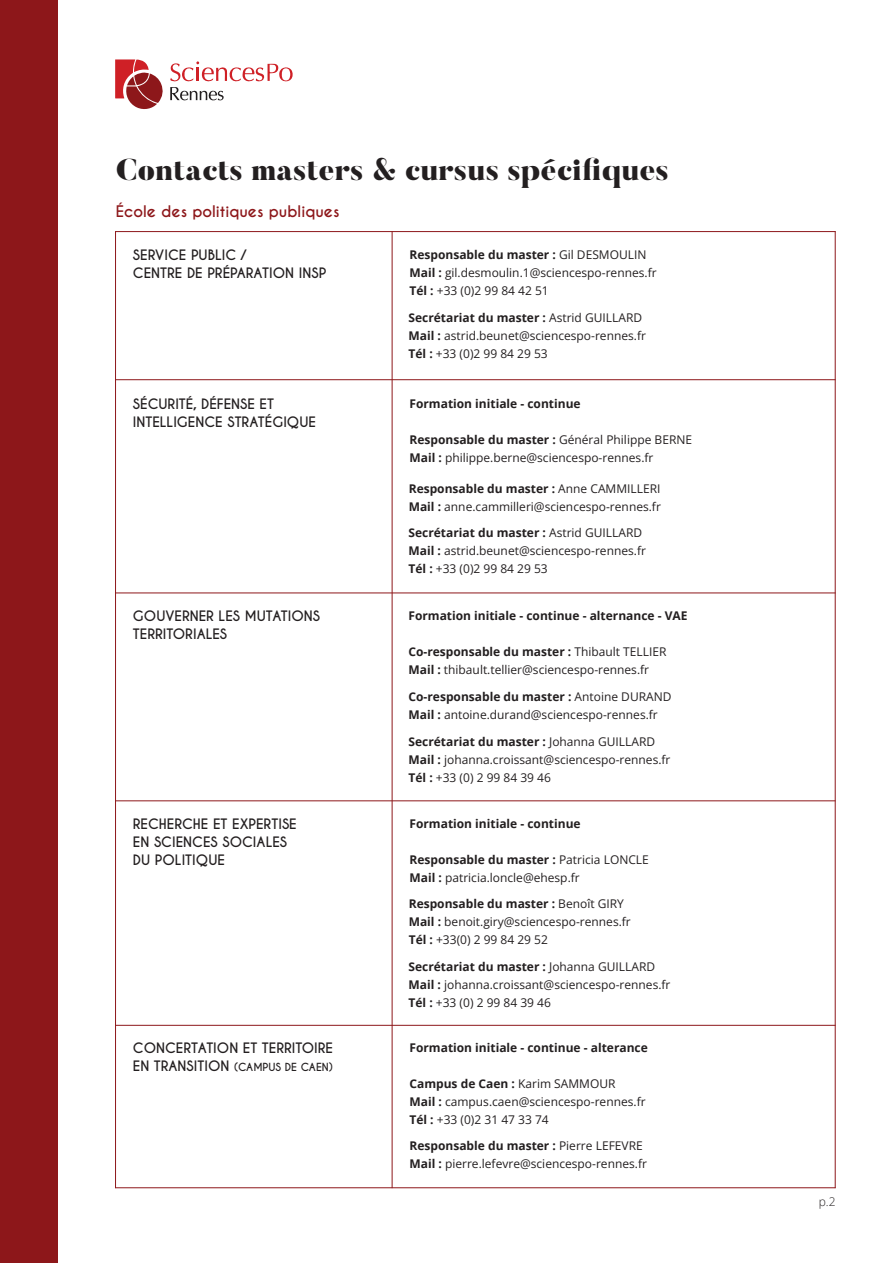
<style>
.page{position:relative;width:893px;height:1263px;background:#fff}
.page>*{position:absolute;margin:0;border:0;box-sizing:border-box;transform-origin:0 0}
.t1{font:900 30px "Butler";color:#231f20}
.t2{font:700 15px "Caviar Dreams";color:#8d171a}
.t3{font:700 13.5px/18px "Caviar Dreams";color:#231f20}
.t4{font:12px/18px "Open Sans";color:#231f20}
.t5{font:700 12px "Open Sans";color:#231f20}
.t6{font:300 12px "Open Sans";color:#231f20}
.t7{font:700 10.5px "Caviar Dreams";color:#231f20}
.s1{font-weight:400}
.s2{font-weight:700}
.s3{font-size:13.5px}
</style>
<div class="page">
<div style="left:0;top:0;width:58px;height:1263px;background:#8d171a"></div>
<hr style="left:392px;top:231px;width:1px;height:957px;background:#8d171a">
<hr style="left:115px;top:800px;width:721px;height:1px;background:#8d171a">
<hr style="left:115px;top:1025px;width:721px;height:1px;background:#8d171a">
<hr style="left:115px;top:1187px;width:721px;height:1px;background:#8d171a">
<hr style="left:115px;top:592px;width:721px;height:1px;background:#8d171a">
<hr style="left:835px;top:231px;width:1px;height:957px;background:#8d171a">
<hr style="left:115px;top:231px;width:1px;height:957px;background:#8d171a">
<hr style="left:115px;top:379px;width:721px;height:1px;background:#8d171a">
<hr style="left:115px;top:231px;width:721px;height:1px;background:#8d171a">
<svg style="left:115px;top:59px;width:48px;height:50px"></svg>
<svg style="left:170px;top:61px;width:123px;height:40px"></svg>
<p class="t1" style="left:116px;top:151px;width:554px">Contacts masters &amp; cursus spécifiques</p>
<p class="t2" style="left:116px;top:202px;width:225px">École des politiques publiques</p>
<p class="t3" style="left:133px;top:246px;width:115px">SERVICE PUBLIC /</p>
<p class="t3" style="left:133px;top:264px;width:195px">CENTRE DE PRÉPARATION INSP</p>
<p class="t5" style="left:409px;top:246px;width:238px">Responsable du master : <span class="s1">Gil DESMOULIN</span></p>
<p class="t4" style="left:409px;top:263px;width:249px"><span class="s2">Mail :</span> gil.desmoulin.1@sciencespo-rennes.fr</p>
<p class="t4" style="left:409px;top:281px;width:141px"><span class="s2">Tél :</span> +33 (0)2 99 84 42 51</p>
<p class="t5" style="left:409px;top:309px;width:235px">Secrétariat du master : <span class="s1">Astrid GUILLARD</span></p>
<p class="t4" style="left:409px;top:326px;width:239px"><span class="s2">Mail :</span> astrid.beunet@sciencespo-rennes.fr</p>
<p class="t4" style="left:409px;top:344px;width:141px"><span class="s2">Tél :</span> +33 (0)2 99 84 29 53</p>
<p class="t3" style="left:133px;top:396px;width:185px">SÉCURITÉ, DÉFENSE ET<br>INTELLIGENCE STRATÉGIQUE</p>
<p class="t5" style="left:409px;top:395px;width:173px">Formation initiale - continue</p>
<p class="t5" style="left:409px;top:431px;width:284px">Responsable du master : <span class="s1">Général Philippe BERNE</span></p>
<p class="t4" style="left:409px;top:448px;width:245px"><span class="s2">Mail :</span> philippe.berne@sciencespo-rennes.fr</p>
<p class="t5" style="left:409px;top:480px;width:253px">Responsable du master : <span class="s1">Anne CAMMILLERI</span></p>
<p class="t4" style="left:409px;top:497px;width:254px"><span class="s2">Mail :</span> anne.cammilleri@sciencespo-rennes.fr</p>
<p class="t5" style="left:409px;top:524px;width:235px">Secrétariat du master : <span class="s1">Astrid GUILLARD</span></p>
<p class="t4" style="left:409px;top:542px;width:239px"><span class="s2">Mail :</span> astrid.beunet@sciencespo-rennes.fr</p>
<p class="t4" style="left:409px;top:560px;width:141px"><span class="s2">Tél :</span> +33 (0)2 99 84 29 53</p>
<p class="t3" style="left:133px;top:608px;width:189px">GOUVERNER LES MUTATIONS<br>TERRITORIALES</p>
<p class="t5" style="left:408px;top:607px;width:281px">Formation initiale - continue - alternance - VAE</p>
<p class="t5" style="left:408px;top:643px;width:260px">Co-responsable du master : <span class="s1">Thibault TELLIER</span></p>
<p class="t4" style="left:408px;top:660px;width:242px"><span class="s2">Mail :</span> thibault.tellier@sciencespo-rennes.fr</p>
<p class="t5" style="left:409px;top:688px;width:264px">Co-responsable du master : <span class="s1">Antoine DURAND</span></p>
<p class="t4" style="left:409px;top:705px;width:251px"><span class="s2">Mail :</span> antoine.durand@sciencespo-rennes.fr</p>
<p class="t5" style="left:409px;top:733px;width:248px">Secrétariat du master : <span class="s1">Johanna GUILLARD</span></p>
<p class="t4" style="left:409px;top:750px;width:263px"><span class="s2">Mail :</span> johanna.croissant@sciencespo-rennes.fr</p>
<p class="t4" style="left:409px;top:768px;width:144px"><span class="s2">Tél :</span> +33 (0) 2 99 84 39 46</p>
<p class="t3" style="left:133px;top:816px;width:165px">RECHERCHE ET EXPERTISE<br>EN SCIENCES SOCIALES<br>DU POLITIQUE</p>
<p class="t5" style="left:409px;top:815px;width:173px">Formation initiale - continue</p>
<p class="t5" style="left:409px;top:851px;width:241px">Responsable du master : <span class="s1">Patricia LONCLE</span></p>
<p class="t4" style="left:409px;top:868px;width:172px"><span class="s2">Mail :</span> patricia.loncle@ehesp.fr</p>
<p class="t5" style="left:409px;top:895px;width:217px">Responsable du master : <span class="s1">Benoît GIRY</span></p>
<p class="t4" style="left:409px;top:912px;width:224px"><span class="s2">Mail :</span> benoit.giry@sciencespo-rennes.fr<br><span class="s2">Tél :</span> +33(0) 2 99 84 29 52</p>
<p class="t5" style="left:409px;top:958px;width:248px">Secrétariat du master : <span class="s1">Johanna GUILLARD</span></p>
<p class="t4" style="left:409px;top:975px;width:263px"><span class="s2">Mail :</span> johanna.croissant@sciencespo-rennes.fr</p>
<p class="t4" style="left:409px;top:993px;width:144px"><span class="s2">Tél :</span> +33 (0) 2 99 84 39 46</p>
<p class="t3" style="left:133px;top:1039px;width:202px">CONCERTATION ET TERRITOIRE</p>
<p class="t7" style="left:133px;top:1061px;width:201px"><span class="s3">EN TRANSITION</span> (CAMPUS DE CAEN)</p>
<p class="t5" style="left:409px;top:1039px;width:240px">Formation initiale - continue - alterance</p>
<p class="t5" style="left:409px;top:1075px;width:207px">Campus de Caen : <span class="s1">Karim SAMMOUR</span></p>
<p class="t4" style="left:409px;top:1092px;width:238px"><span class="s2">Mail :</span> campus.caen@sciencespo-rennes.fr<br><span class="s2">Tél :</span> +33 (0)2 31 47 33 74</p>
<p class="t5" style="left:409px;top:1137px;width:235px">Responsable du master : <span class="s1">Pierre LEFEVRE</span></p>
<p class="t4" style="left:409px;top:1154px;width:239px"><span class="s2">Mail :</span> pierre.lefevre@sciencespo-rennes.fr</p>
<p class="t6" style="left:819px;top:1193px;width:18px">p.2</p>
</div>
